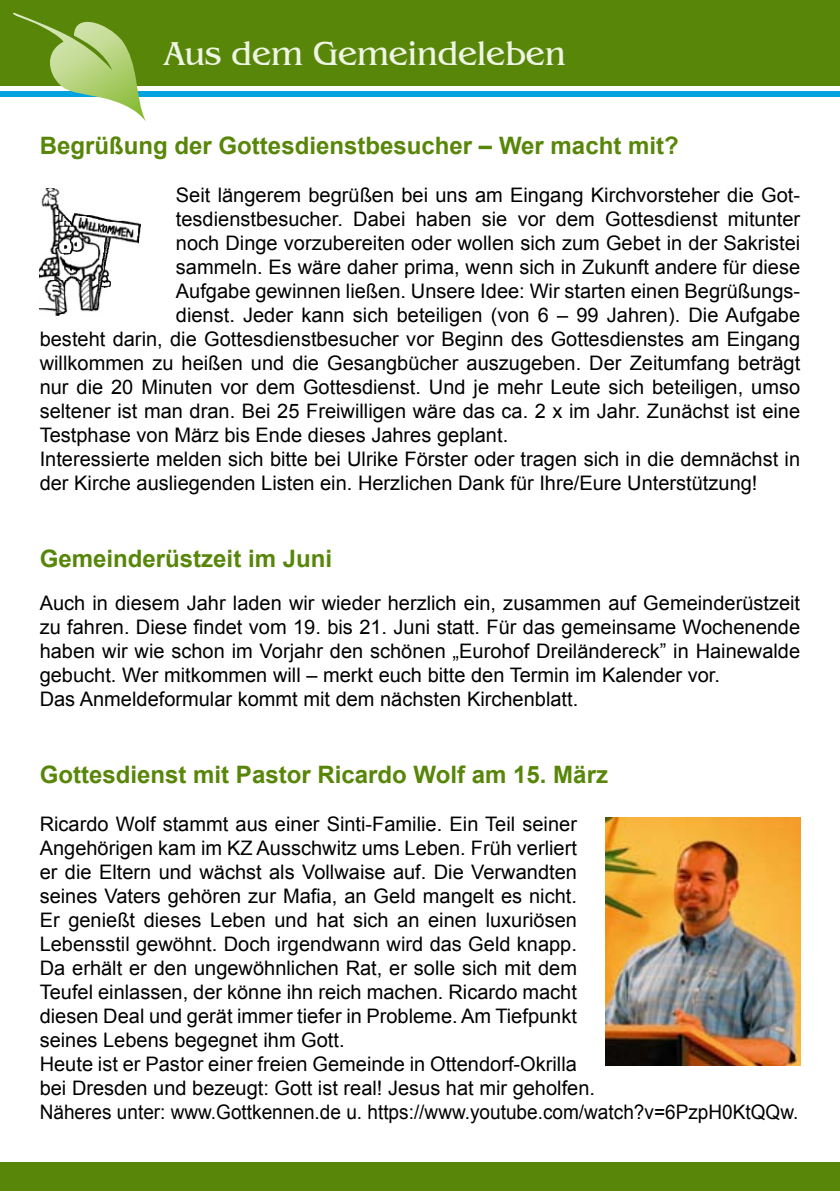
<style>
.page{position:relative;width:840px;height:1191px;background:#fff}
.page>*{position:absolute;margin:0;border:0;box-sizing:border-box;transform-origin:0 0}
.t1{font:34px "Benguiat IT Cby BT";color:#eef5e3}
.t2{font:700 24px "Arial";color:#588609}
.t3{font:20px/24px "Arial";color:#000}
</style>
<div class="page">
<div style="left:0;top:0;width:839px;height:85px;background:#588609"></div>
<div style="left:0;top:1162px;width:839px;height:29px;background:#588609"></div>
<div style="left:0;top:91px;width:839px;height:5px;background:#00a3df"></div>
<svg style="left:9px;top:13px;width:137px;height:109px"></svg>
<img style="left:40px;top:188px;width:101px;height:127px">
<img style="left:605px;top:817px;width:194px;height:248px">
<h1 class="t1" style="left:164px;top:33px;width:402px">Aus dem Gemeindeleben</h1>
<p class="t2" style="left:40px;top:129px;width:640px">Begrüßung der Gottesdienstbesucher – Wer macht mit?</p>
<p class="t3" style="left:176px;top:183px;width:625px">Seit längerem begrüßen bei uns am Eingang Kirchvorsteher die Got-</p>
<p class="t3" style="left:176px;top:207px;width:625px">tesdienstbesucher. Dabei haben sie vor dem Gottesdienst mitunter</p>
<p class="t3" style="left:176px;top:231px;width:625px">noch Dinge vorzubereiten oder wollen sich zum Gebet in der Sakristei</p>
<p class="t3" style="left:176px;top:255px;width:625px">sammeln. Es wäre daher prima, wenn sich in Zukunft andere für diese</p>
<p class="t3" style="left:176px;top:279px;width:625px">Aufgabe gewinnen ließen. Unsere Idee: Wir starten einen Begrüßungs-</p>
<p class="t3" style="left:176px;top:303px;width:625px">dienst. Jeder kann sich beteiligen (von 6 – 99 Jahren). Die Aufgabe</p>
<p class="t3" style="left:40px;top:327px;width:761px">besteht darin, die Gottesdienstbesucher vor Beginn des Gottesdienstes am Eingang</p>
<p class="t3" style="left:40px;top:351px;width:761px">willkommen zu heißen und die Gesangbücher auszugeben. Der Zeitumfang beträgt</p>
<p class="t3" style="left:40px;top:375px;width:761px">nur die 20 Minuten vor dem Gottesdienst. Und je mehr Leute sich beteiligen, umso</p>
<p class="t3" style="left:40px;top:399px;width:761px">seltener ist man dran. Bei 25 Freiwilligen wäre das ca. 2 x im Jahr. Zunächst ist eine</p>
<p class="t3" style="left:40px;top:423px;width:469px">Testphase von März bis Ende dieses Jahres geplant.</p>
<p class="t3" style="left:40px;top:447px;width:761px">Interessierte melden sich bitte bei Ulrike Förster oder tragen sich in die demnächst in</p>
<p class="t3" style="left:40px;top:471px;width:718px">der Kirche ausliegenden Listen ein. Herzlichen Dank für Ihre/Eure Unterstützung!</p>
<p class="t2" style="left:40px;top:542px;width:294px">Gemeinderüstzeit im Juni</p>
<p class="t3" style="left:40px;top:591px;width:761px">Auch in diesem Jahr laden wir wieder herzlich ein, zusammen auf Gemeinderüstzeit zu fahren. Diese findet vom 19. bis 21. Juni statt. Für das gemeinsame Wochenende haben wir wie schon im Vorjahr den schönen „Eurohof Dreiländereck” in Hainewalde gebucht. Wer mitkommen will – merkt euch bitte den Termin im Kalender vor.<br>Das Anmeldeformular kommt mit dem nächsten Kirchenblatt.</p>
<p class="t2" style="left:40px;top:758px;width:569px">Gottesdienst mit Pastor Ricardo Wolf am 15. März</p>
<p class="t3" style="left:40px;top:812px;width:759px">Ricardo Wolf stammt aus einer Sinti-Familie. Ein Teil seiner<br>Angehörigen kam im KZ Ausschwitz ums Leben. Früh verliert<br>er die Eltern und wächst als Vollwaise auf. Die Verwandten<br>seines Vaters gehören zur Mafia, an Geld mangelt es nicht.<br>Er genießt dieses Leben und hat sich an einen luxuriösen<br>Lebensstil gewöhnt. Doch irgendwann wird das Geld knapp.<br>Da erhält er den ungewöhnlichen Rat, er solle sich mit dem<br>Teufel einlassen, der könne ihn reich machen. Ricardo macht<br>diesen Deal und gerät immer tiefer in Probleme. Am Tiefpunkt<br>seines Lebens begegnet ihm Gott.<br>Heute ist er Pastor einer freien Gemeinde in Ottendorf-Okrilla<br>bei Dresden und bezeugt: Gott ist real! Jesus hat mir geholfen.<br>Näheres unter: www.Gottkennen.de u. https://www.youtube.com/watch?v=6PzpH0KtQQw.</p>
</div>
